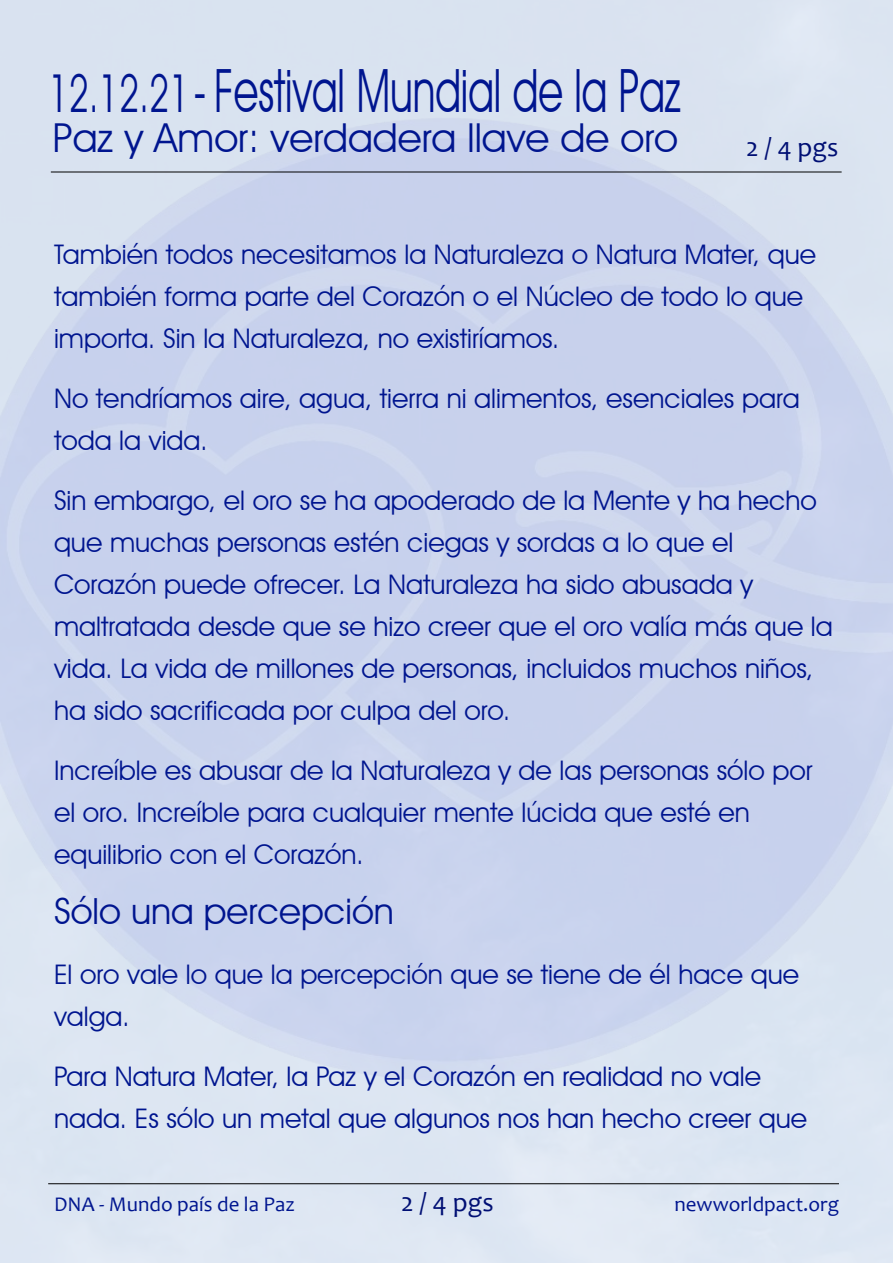
<style>
.page{position:relative;width:893px;height:1263px;background:#fff}
.page>*{position:absolute;margin:0;border:0;box-sizing:border-box;transform-origin:0 0}
.t1{font:59.7px "Avant Garde IT Cby BT";color:#00158f;scale:.68 1}
.t2{font:39.9px "Avant Garde IT Cby BT";color:#00158f}
.t3{font:36px "Avant Garde IT Cby BT";color:#00158f}
.t4{font:27px/42px "Avant Garde IT Cby BT";color:#00158f}
.t5{font:27px "Candara";color:#000f74}
.t6{font:21px "Candara";color:#00158f}
.s1{font-size:52.2px}
</style>
<div class="page">
<img style="left:0;top:0;width:893px;height:1263px">
<hr style="left:51px;top:172px;width:791px;height:1px;background:#000">
<hr style="left:48px;top:1183px;width:791px;height:1px;background:#000">
<h1 class="t1" style="left:49px;top:67px;width:932px"><span class="s1">12.12.21</span>- Festival Mundial de la Paz</h1>
<h2 class="t2" style="left:53px;top:121px;width:627px">Paz y Amor: verdadera llave de oro</h2>
<p class="t5" style="left:746px;top:136px;width:94px">2 / 4 pgs</p>
<p class="t4" style="left:54px;top:236px;width:764px">También todos necesitamos la Naturaleza o Natura Mater, que también forma parte del Corazón o el Núcleo de todo lo que importa. Sin la Naturaleza, no existiríamos.</p>
<p class="t4" style="left:54px;top:380px;width:747px">No tendríamos aire, agua, tierra ni alimentos, esenciales para toda la vida.</p>
<p class="t4" style="left:54px;top:482px;width:780px">Sin embargo, el oro se ha apoderado de la Mente y ha hecho que muchas personas estén ciegas y sordas a lo que el Corazón puede ofrecer. La Naturaleza ha sido abusada y maltratada desde que se hizo creer que el oro valía más que la vida. La vida de millones de personas, incluidos muchos niños, ha sido sacrificada por culpa del oro.</p>
<p class="t4" style="left:54px;top:752px;width:760px">Increíble es abusar de la Naturaleza y de las personas sólo por el oro. Increíble para cualquier mente lúcida que esté en equilibrio con el Corazón.</p>
<h3 class="t3" style="left:54px;top:897px;width:341px">Sólo una percepción</h3>
<p class="t4" style="left:54px;top:956px;width:747px">El oro vale lo que la percepción que se tiene de él hace que valga.</p>
<p class="t4" style="left:54px;top:1058px;width:755px">Para Natura Mater, la Paz y el Corazón en realidad no vale nada. Es sólo un metal que algunos nos han hecho creer que</p>
<p class="t5" style="left:401px;top:1191px;width:94px">2 / 4 pgs</p>
<p class="t6" style="left:54px;top:1196px;width:243px">DNA - Mundo país de la Paz</p>
<p class="t6" style="left:674px;top:1196px;width:166px">newworldpact.org</p>
</div>
